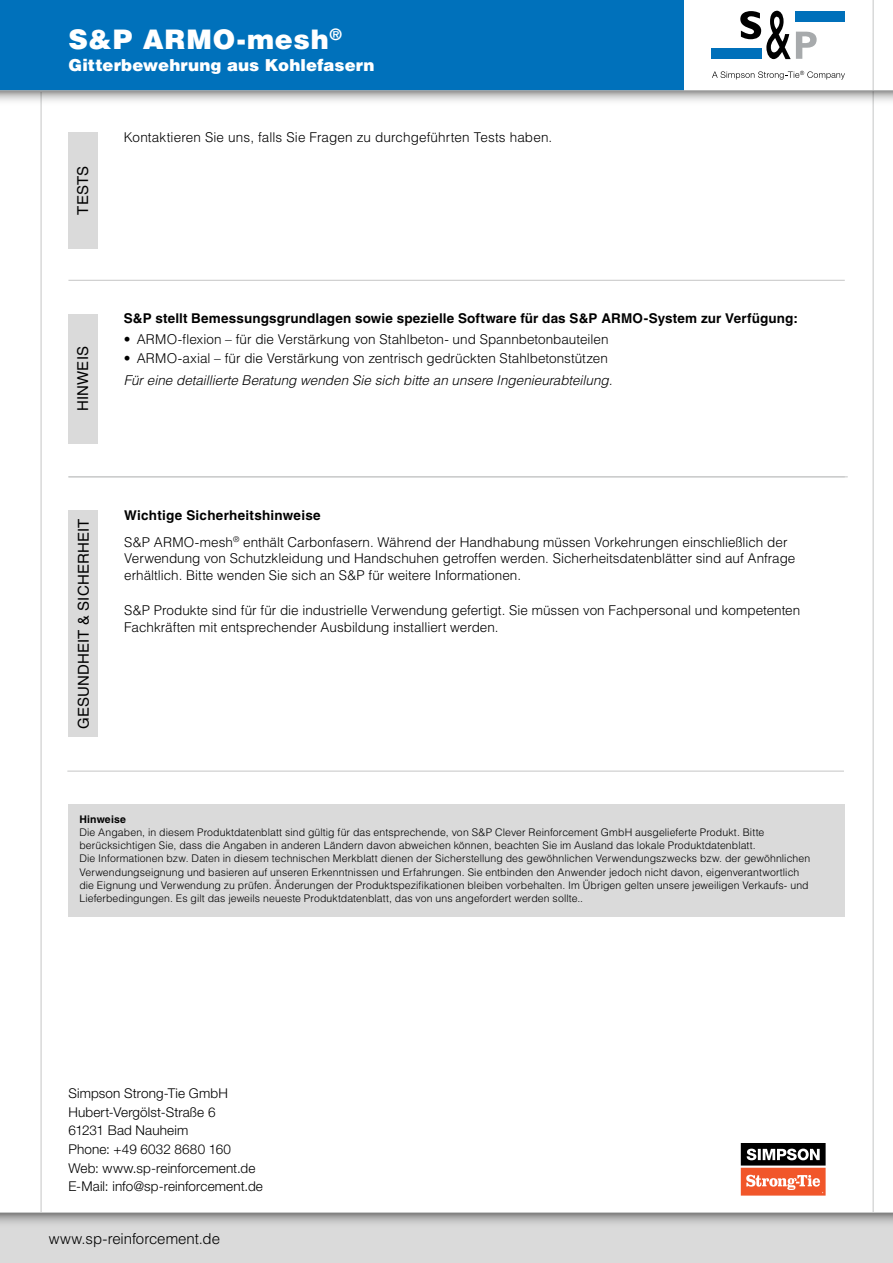
<style>
.page{position:relative;width:893px;height:1263px;background:#fff}
.page>*{position:absolute;margin:0;border:0;box-sizing:border-box;transform-origin:0 0}
.t1{font:900 27px "Helvetica LT Std";letter-spacing:.03em;color:#fff}
.t2{font:900 16.5px "Helvetica LT Std";letter-spacing:.005em;color:#fff}
.t3{font:15px "Helvetica LT Std";letter-spacing:.01em;color:#000}
.t4{font:300 15px "Helvetica LT Std";letter-spacing:-.005em;color:#000}
.t5{font:300 13.5px/16.5px "Helvetica LT Std";color:#000}
.t6{font:300 13.5px/18.6px "Helvetica Neue LT Std";letter-spacing:.01em;color:#000}
.t7{font:700 13.5px "Helvetica LT Std";letter-spacing:.01em;color:#000}
.t8{font:italic 300 13.5px "Helvetica LT Std";color:#000}
.t9{font:300 10.5px/13.2px "Helvetica LT Std";letter-spacing:.01em;color:#000}
.t10{font:700 10.5px "Helvetica LT Std";letter-spacing:.015em;color:#000}
.s1{font-weight:700}
</style>
<div class="page">
<hr style="left:873px;top:0;width:1px;height:1263px;background:#c5c6c6">
<hr style="left:41px;top:92px;width:1px;height:1171px;background:#c5c6c6">
<div style="left:0;top:1212px;width:893px;height:51px;background:#dadada"></div>
<svg style="left:0;top:1213px;width:893px;height:10px;background:#ababab"></svg>
<hr style="left:0;top:1212px;width:893px;height:1px;background:#c5c6c6">
<div style="left:0;top:0;width:683px;height:91px;background:#0071bb"></div>
<div style="left:711px;top:48px;width:50px;height:11px;background:#0070ba"></div>
<div style="left:796px;top:11px;width:49px;height:11px;background:#0070ba"></div>
<svg style="left:740px;top:11px;width:77px;height:48px"></svg>
<svg style="left:712px;top:71px;width:133px;height:9px"></svg>
<svg style="left:0;top:91px;width:893px;height:15px"></svg>
<hr style="left:0;top:90px;width:893px;height:1px;background:#c5c6c6">
<hr style="left:68px;top:280px;width:777px;height:1px;background:#c5c6c6">
<div style="left:68px;top:132px;width:30px;height:117px;background:#dadada"></div>
<div style="left:68px;top:314px;width:30px;height:129px;background:#dadada"></div>
<div style="left:68px;top:511px;width:30px;height:226px;background:#dadada"></div>
<hr style="left:68px;top:476px;width:780px;height:1px;background:#c5c6c6">
<hr style="left:67px;top:771px;width:777px;height:1px;background:#c5c6c6">
<div style="left:68px;top:805px;width:777px;height:112px;background:#dadada"></div>
<svg style="left:741px;top:1143px;width:85px;height:52px"></svg>
<h1 class="t1" style="left:68px;top:21px;width:275px">S&amp;P ARMO-mesh<sup>®</sup></h1>
<h2 class="t2" style="left:68px;top:54px;width:307px">Gitterbewehrung aus Kohlefasern</h2>
<h3 class="t3" style="left:74px;top:215px;width:50px;rotate:-90deg">TESTS</h3>
<p class="t5" style="left:124px;top:129px;width:430px">Kontaktieren Sie uns, falls Sie Fragen zu durchgeführten Tests haben.</p>
<h3 class="t3" style="left:74px;top:411px;width:67px;rotate:-90deg">HINWEIS</h3>
<p class="t7" style="left:124px;top:310px;width:676px">S&amp;P stellt Bemessungsgrundlagen sowie spezielle Software für das S&amp;P ARMO-System zur Verfügung:</p>
<p class="t5" style="left:124px;top:331px;width:486px">• ARMO-flexion – für die Verstärkung von Stahlbeton- und Spannbetonbauteilen</p>
<p class="t5" style="left:124px;top:350px;width:486px">• ARMO-axial – für die Verstärkung von zentrisch gedrückten Stahlbetonstützen</p>
<p class="t8" style="left:124px;top:372px;width:490px">Für eine detaillierte Beratung wenden Sie sich bitte an unsere Ingenieurabteilung.</p>
<h3 class="t3" style="left:75px;top:729px;width:212px;rotate:-90deg">GESUNDHEIT &amp; SICHERHEIT</h3>
<p class="t5" style="left:124px;top:502px;width:665px;line-height:26.5px"><span class="s1">Wichtige Sicherheitshinweise<br></span>S&amp;P ARMO-mesh<sup>®</sup> enthält Carbonfasern. Während der Handhabung müssen Vorkehrungen einschließlich der</p>
<p class="t5" style="left:124px;top:550px;width:673px">Verwendung von Schutzkleidung und Handschuhen getroffen werden. Sicherheitsdatenblätter sind auf Anfrage erhältlich. Bitte wenden Sie sich an S&amp;P für weitere Informationen.</p>
<p class="t5" style="left:124px;top:602px;width:678px">S&amp;P Produkte sind für für die industrielle Verwendung gefertigt. Sie müssen von Fachpersonal und kompetenten<br>Fachkräften mit entsprechender Ausbildung installiert werden.</p>
<p class="t10" style="left:79px;top:812px;width:48px">Hinweise</p>
<p class="t9" style="left:79px;top:825px;width:733px">Die Angaben, in diesem Produktdatenblatt sind gültig für das entsprechende, von S&amp;P Clever Reinforcement GmbH ausgelieferte Produkt. Bitte berücksichtigen Sie, dass die Angaben in anderen Ländern davon abweichen können, beachten Sie im Ausland das lokale Produktdatenblatt.<br>Die Informationen bzw. Daten in diesem technischen Merkblatt dienen der Sicherstellung des gewöhnlichen Verwendungszwecks bzw. der gewöhnlichen Verwendungseignung und basieren auf unseren Erkenntnissen und Erfahrungen. Sie entbinden den Anwender jedoch nicht davon, eigenverantwortlich die Eignung und Verwendung zu prüfen. Änderungen der Produktspezifikationen bleiben vorbehalten. Im Übrigen gelten unsere jeweiligen Verkaufs- und Lieferbedingungen. Es gilt das jeweils neueste Produktdatenblatt, das von uns angefordert werden sollte..</p>
<p class="t6" style="left:68px;top:1084px;width:196px">Simpson Strong-Tie GmbH<br>Hubert-Vergölst-Straße 6<br>61231 Bad Nauheim<br>Phone: +49 6032 8680 160<br>Web: www.sp-reinforcement.de<br>E-Mail: info@sp-reinforcement.de</p>
<h3 class="t4" style="left:49px;top:1230px;width:173px">www.sp-reinforcement.de</h3>
</div>
